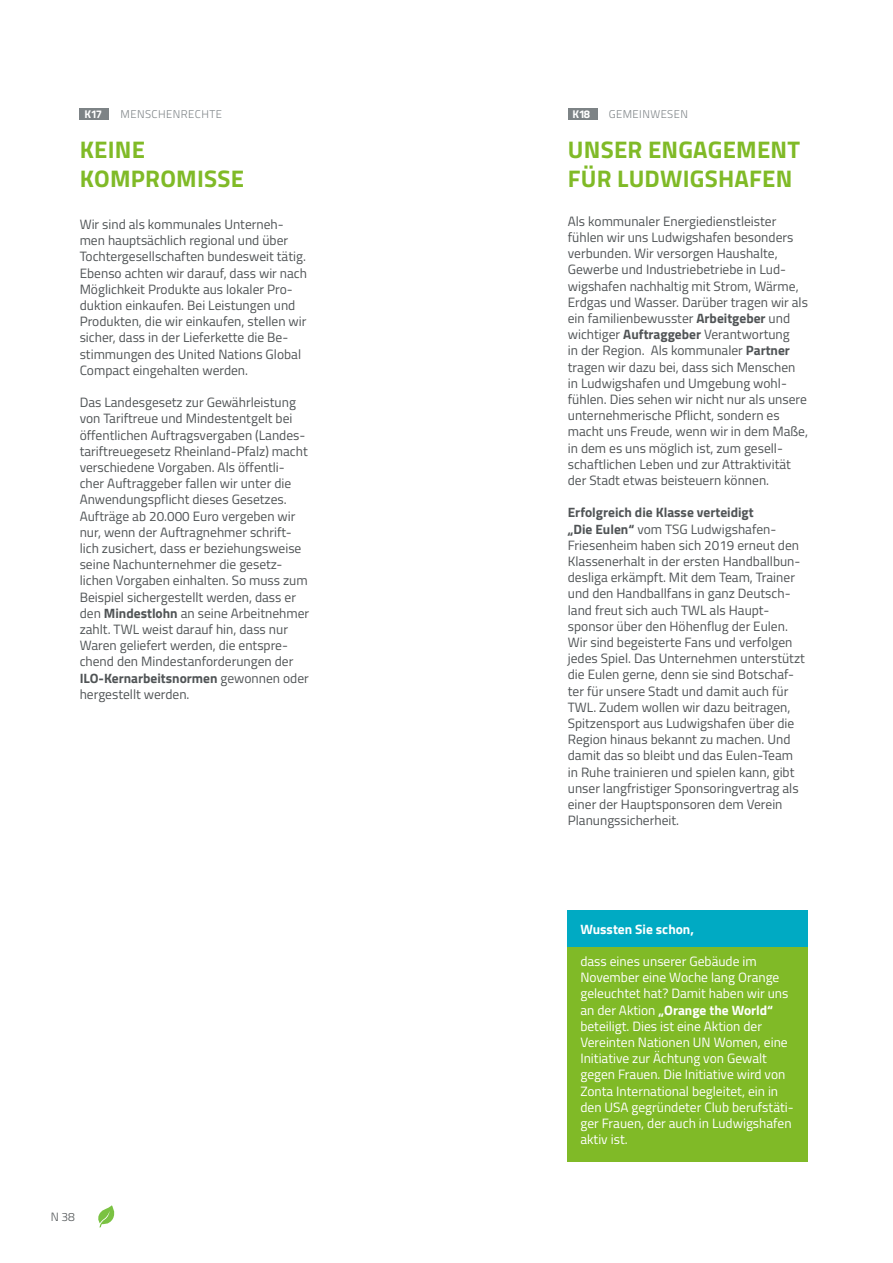
<style>
.page{position:relative;width:893px;height:1263px;background:#fff}
.page>*{position:absolute;margin:0;border:0;box-sizing:border-box;transform-origin:0 0}
.t1{font:700 24px/28.8px "Titillium";letter-spacing:.01em;color:#80ba27}
.t2{font:13.5px/16.2px "Titillium";color:#505456}
.t3{font:13.5px/16.2px "Titillium";color:#fff}
.t4{font:700 13.5px "Titillium";color:#fff}
.t5{font:300 12px "Titillium";color:#505456}
.t6{font:300 11.25px "Titillium";letter-spacing:.04em;color:#7d8386}
.t7{font:700 11.25px "Titillium";letter-spacing:-.07em;color:#fff}
.s1{font-weight:700}
</style>
<div class="page">
<svg style="left:98px;top:1205px;width:17px;height:22px"></svg>
<div style="left:568px;top:108px;width:29px;height:11px;background:#7d8386"></div>
<div style="left:568px;top:910px;width:240px;height:37px;background:#00aac3"></div>
<div style="left:568px;top:947px;width:240px;height:215px;background:#80ba27"></div>
<div style="left:80px;top:108px;width:29px;height:11px;background:#7d8386"></div>
<p class="t7" style="left:85px;top:105px;width:19px">K17</p>
<p class="t6" style="left:121px;top:105px;width:103px">MENSCHENRECHTE</p>
<h1 class="t1" style="left:80px;top:134px;width:166px">KEINE<br>KOMPROMISSE</h1>
<p class="t2" style="left:80px;top:215px;width:229px">Wir sind als kommunales Unterneh&shy;men hauptsächlich regional und über Tochtergesellschaften bundesweit tätig.<br>Ebenso achten wir darauf, dass wir nach Möglichkeit Produkte aus lokaler Pro&shy;duktion einkaufen. Bei Leistungen und Produkten, die wir einkaufen, stellen wir sicher, dass in der Lieferkette die Be&shy;stimmungen des United Nations Global Compact eingehalten werden.</p>
<p class="t2" style="left:80px;top:394px;width:231px">Das Landesgesetz zur Gewährleistung von Tariftreue und Mindestentgelt bei öffentlichen Auftragsvergaben (Landes&shy;tariftreuegesetz Rheinland-Pfalz) macht verschiedene Vorgaben. Als öffentli&shy;cher Auftraggeber fallen wir unter die Anwendungspflicht dieses Gesetzes.<br>Aufträge ab 20.000 Euro vergeben wir nur, wenn der Auftragnehmer schrift&shy;lich zusichert, dass er beziehungsweise seine Nachunternehmer die gesetz&shy;lichen Vorgaben einhalten. So muss zum Beispiel sichergestellt werden, dass er den <span class="s1">Mindestlohn</span> an seine Arbeitnehmer zahlt. TWL weist darauf hin, dass nur Waren geliefert werden, die entspre&shy;chend den Mindestanforderungen der <span class="s1">ILO-Kernarbeitsnormen</span> gewonnen oder hergestellt werden.</p>
<p class="t5" style="left:51px;top:1207px;width:26px">N 38</p>
<p class="t7" style="left:573px;top:105px;width:19px">K18</p>
<p class="t6" style="left:609px;top:105px;width:81px">GEMEINWESEN</p>
<h1 class="t1" style="left:568px;top:134px;width:234px">UNSER ENGAGEMENT<br>FÜR LUDWIGSHAFEN</h1>
<p class="t2" style="left:568px;top:212px;width:242px">Als kommunaler Energiedienstleister fühlen wir uns Ludwigshafen besonders verbunden. Wir versorgen Haushalte, Gewerbe und Industriebetriebe in Lud&shy;wigshafen nachhaltig mit Strom, Wärme, Erdgas und Wasser. Darüber tragen wir als ein familienbewusster <span class="s1">Arbeitgeber</span> und wichtiger <span class="s1">Auftraggeber</span> Verantwortung<br>in der Region. Als kommunaler <span class="s1">Partner </span>tragen wir dazu bei, dass sich Menschen in Ludwigshafen und Umgebung wohl&shy;fühlen. Dies sehen wir nicht nur als unsere unternehmerische Pflicht, sondern es macht uns Freude, wenn wir in dem Maße, in dem es uns möglich ist, zum gesell&shy;schaftlichen Leben und zur Attraktivität der Stadt etwas beisteuern können.</p>
<p class="t2" style="left:568px;top:504px;width:239px"><span class="s1">Erfolgreich die Klasse verteidigt<br>„Die Eulen“</span> vom TSG Ludwigshafen-Friesenheim haben sich 2019 erneut den Klassenerhalt in der ersten Handballbun&shy;desliga erkämpft. Mit dem Team, Trainer und den Handballfans in ganz Deutsch&shy;land freut sich auch TWL als Haupt&shy;sponsor über den Höhenflug der Eulen.<br>Wir sind begeisterte Fans und verfolgen jedes Spiel. Das Unternehmen unterstützt die Eulen gerne, denn sie sind Botschaf&shy;ter für unsere Stadt und damit auch für TWL. Zudem wollen wir dazu beitragen, Spitzensport aus Ludwigshafen über die Region hinaus bekannt zu machen. Und damit das so bleibt und das Eulen-Team in Ruhe trainieren und spielen kann, gibt unser langfristiger Sponsoringvertrag als einer der Hauptsponsoren dem Verein Planungssicherheit.</p>
<p class="t4" style="left:580px;top:918px;width:115px">Wussten Sie schon,</p>
<p class="t3" style="left:580px;top:952px;width:215px">dass eines unserer Gebäude im<br>November eine Woche lang Orange geleuchtet hat? Damit haben wir uns an der Aktion <span class="s1">„Orange the World“ </span>beteiligt. Dies ist eine Aktion der<br>Vereinten Nationen UN Women, eine<br>Initiative zur Ächtung von Gewalt gegen Frauen. Die Initiative wird von<br>Zonta International begleitet, ein in den USA gegründeter Club berufstäti&shy;ger Frauen, der auch in Ludwigshafen aktiv ist.</p>
</div>
